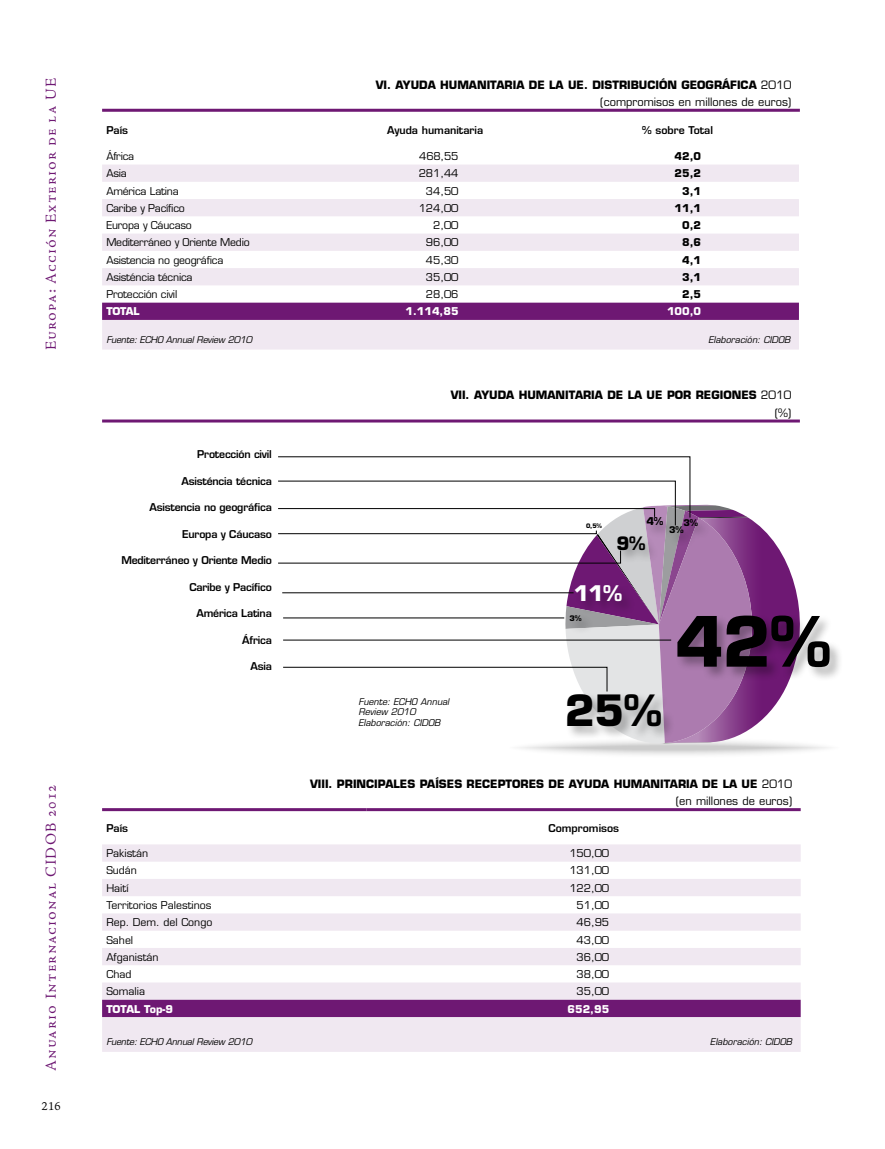
<style>
.page{position:relative;width:885px;height:1149px;background:#fff}
.page>*{position:absolute;margin:0;border:0;box-sizing:border-box;transform-origin:0 0}
.t1{font:700 67.5px "Eurostile";color:#000}
.t2{font:700 42px "Eurostile";color:#000}
.t3{font:700 21px "Eurostile";color:#fff}
.t4{font:700 18px "Eurostile";color:#000}
.t5{font:15px "Adobe Jenson Pro Lt Capt";letter-spacing:.07em;color:#6e1873}
.t6{font:12px "Adobe Jenson Pro Lt Capt";color:#000}
.t7{font:700 11.25px/17.2px "Eurostile";color:#000;text-align:right}
.t8{font:11.25px/17.2px "Eurostile";color:#000;text-align:right}
.t9{font:10.5px "Eurostile";letter-spacing:-.02em;color:#000}
.t10{font:600 10.5px "Eurostile";letter-spacing:-.02em;color:#000}
.t11{font:10.5px "Eurostile";color:#000}
.t12{font:600 10.5px "Eurostile";color:#000}
.t13{font:700 10.5px "Eurostile";color:#fff}
.t14{font:700 10.5px "Eurostile";color:#000}
.t15{font:italic 9px/10.8px "Eurostile";color:#000}
.t16{font:italic 9px "Eurostile";letter-spacing:-.02em;color:#000}
.t17{font:700 9px "Eurostile";color:#000}
.t18{font:700 7.5px "Eurostile";color:#000}
.t19{font:700 6px "Eurostile";color:#000}
.s1{font-weight:400}
</style>
<div class="page">
<svg style="left:508px;top:737px;width:332px;height:21px"></svg>
<svg style="left:102px;top:164px;width:696px;height:185px;fill:#f0e8f1"></svg>
<svg style="left:102px;top:302px;width:696px;height:18px;background:#732178"></svg>
<hr style="left:102px;top:109px;width:697px;height:3px;background:#6e1873">
<hr style="left:102px;top:419px;width:697px;height:3px;background:#6e1873">
<svg style="left:102px;top:810px;width:698px;height:2px"></svg>
<svg style="left:102px;top:844px;width:698px;height:207px;fill:#f0e8f1"></svg>
<div style="left:102px;top:999px;width:698px;height:17px;background:#6e1873"></div>
<hr style="left:102px;top:807px;width:264px;height:3px;background:#6e1873">
<hr style="left:366px;top:807px;width:434px;height:3px;background:#6e1873">
<div style="left:675px;top:612px;width:168px;height:68px;background:#000;opacity:.3"></div>
<svg style="left:278px;top:456px;width:534px;height:288px"></svg>
<h3 class="t5" style="left:42px;top:350px;width:274px;rotate:-90deg">Europa: Acción Exterior de la UE</h3>
<h3 class="t5" style="left:42px;top:1070px;width:288px;rotate:-90deg">Anuario Internacional CIDOB 2012</h3>
<p class="t6" style="left:42px;top:1098px;width:21px">216</p>
<p class="t7" style="left:375px;top:76px;width:347px">VI . AYUDA HUMANITARIA DE LA UE. DISTRIBUCIÓN GEOGRÁFICA</p>
<p class="t8" style="left:600px;top:76px;width:192px">2010<br>(compromisos en millones de euros)</p>
<p class="t10" style="left:106px;top:124px;width:23px">País</p>
<p class="t12" style="left:387px;top:124px;width:98px">Ayuda humanitaria</p>
<p class="t12" style="left:642px;top:124px;width:72px">% sobre Total</p>
<p class="t9" style="left:106px;top:150px;width:29px">África</p>
<p class="t9" style="left:419px;top:150px;width:41px">468,55</p>
<p class="t14" style="left:674px;top:150px;width:28px">42,0</p>
<p class="t9" style="left:106px;top:167px;width:22px">Asia</p>
<p class="t9" style="left:418px;top:167px;width:41px">281,44</p>
<p class="t14" style="left:674px;top:167px;width:28px">25,2</p>
<p class="t9" style="left:106px;top:184px;width:74px">América Latina</p>
<p class="t9" style="left:426px;top:184px;width:34px">34,50</p>
<p class="t14" style="left:682px;top:184px;width:20px">3,1</p>
<p class="t9" style="left:106px;top:202px;width:80px">Caribe y Pacífico</p>
<p class="t9" style="left:418px;top:202px;width:41px">124,00</p>
<p class="t14" style="left:674px;top:201px;width:28px">11,1</p>
<p class="t9" style="left:106px;top:219px;width:87px">Europa y Cáucaso</p>
<p class="t9" style="left:433px;top:219px;width:27px">2,00</p>
<p class="t14" style="left:682px;top:219px;width:20px">0,2</p>
<p class="t9" style="left:106px;top:236px;width:145px">Mediterráneo y Oriente Medio</p>
<p class="t9" style="left:426px;top:236px;width:34px">96,00</p>
<p class="t14" style="left:682px;top:236px;width:20px">8,6</p>
<p class="t9" style="left:106px;top:253px;width:118px">Asistencia no geográfica</p>
<p class="t9" style="left:426px;top:253px;width:34px">45,30</p>
<p class="t14" style="left:682px;top:253px;width:20px">4,1</p>
<p class="t9" style="left:106px;top:270px;width:88px">Asisténcia técnica</p>
<p class="t9" style="left:426px;top:270px;width:34px">35,00</p>
<p class="t14" style="left:682px;top:270px;width:20px">3,1</p>
<p class="t9" style="left:106px;top:288px;width:72px">Protección civil</p>
<p class="t9" style="left:426px;top:288px;width:34px">28,06</p>
<p class="t14" style="left:682px;top:288px;width:20px">2,5</p>
<p class="t13" style="left:106px;top:305px;width:8px">TOTAL</p>
<p class="t13" style="left:405px;top:305px;width:54px">1.114,85</p>
<p class="t13" style="left:667px;top:305px;width:36px">100,0</p>
<p class="t16" style="left:106px;top:334px;width:147px">Fuente: ECHO Annual Review 2010</p>
<p class="t15" style="left:708px;top:334px;width:83px">Elaboración: CIDOB</p>
<p class="t10" style="left:197px;top:447px;width:76px">Protección civil</p>
<p class="t10" style="left:181px;top:474px;width:92px">Asisténcia técnica</p>
<p class="t10" style="left:149px;top:500px;width:124px">Asistencia no geográfica</p>
<p class="t10" style="left:182px;top:527px;width:91px">Europa y Cáucaso</p>
<p class="t10" style="left:121px;top:553px;width:152px">Mediterráneo y Oriente Medio</p>
<p class="t10" style="left:189px;top:580px;width:84px">Caribe y Pacífico</p>
<p class="t10" style="left:196px;top:606px;width:77px">América Latina</p>
<p class="t10" style="left:242px;top:633px;width:31px">África</p>
<p class="t10" style="left:250px;top:659px;width:23px">Asia</p>
<p class="t7" style="left:450px;top:386px;width:342px">VII . AYUDA HUMANITARIA DE LA UE POR REGIONES <span class="s1">2010 (%)</span></p>
<p class="t19" style="left:586px;top:522px;width:17px">0,5%</p>
<p class="t14" style="left:646px;top:515px;width:18px">4%</p>
<p class="t17" style="left:683px;top:517px;width:16px">3%</p>
<p class="t17" style="left:669px;top:524px;width:16px">3%</p>
<h3 class="t4" style="left:616px;top:532px;width:30px">9%</h3>
<p class="t15" style="left:358px;top:695px;width:92px">Fuente: ECHO Annual<br>Review 2010<br>Elaboración: CIDOB</p>
<h3 class="t3" style="left:573px;top:580px;width:50px">11%</h3>
<p class="t18" style="left:569px;top:613px;width:14px">3%</p>
<h2 class="t2" style="left:564px;top:684px;width:99px">25%</h2>
<h1 class="t1" style="left:675px;top:600px;width:157px">42%</h1>
<p class="t7" style="left:310px;top:774px;width:483px">VIII . PRINCIPALES PAÍSES RECEPTORES DE AYUDA HUMANITARIA DE LA UE <span class="s1">2010 (en millones de euros)</span></p>
<p class="t10" style="left:106px;top:821px;width:23px">País</p>
<p class="t12" style="left:548px;top:821px;width:72px">Compromisos</p>
<p class="t11" style="left:106px;top:846px;width:43px">Pakistán</p>
<p class="t9" style="left:569px;top:846px;width:41px">150,00</p>
<p class="t9" style="left:106px;top:864px;width:32px">Sudán</p>
<p class="t9" style="left:569px;top:864px;width:41px">131,00</p>
<p class="t9" style="left:106px;top:881px;width:24px">Haití</p>
<p class="t9" style="left:569px;top:881px;width:41px">122,00</p>
<p class="t11" style="left:106px;top:898px;width:107px">Territorios Palestinos</p>
<p class="t9" style="left:576px;top:898px;width:34px">51,00</p>
<p class="t11" style="left:106px;top:915px;width:107px">Rep. Dem. del Congo</p>
<p class="t9" style="left:576px;top:915px;width:34px">46,95</p>
<p class="t9" style="left:106px;top:933px;width:28px">Sahel</p>
<p class="t9" style="left:576px;top:933px;width:34px">43,00</p>
<p class="t11" style="left:106px;top:950px;width:54px">Afganistán</p>
<p class="t9" style="left:576px;top:950px;width:34px">36,00</p>
<p class="t9" style="left:106px;top:967px;width:27px">Chad</p>
<p class="t9" style="left:576px;top:967px;width:34px">38,00</p>
<p class="t11" style="left:106px;top:984px;width:40px">Somalia</p>
<p class="t9" style="left:576px;top:984px;width:34px">35,00</p>
<p class="t13" style="left:106px;top:1001px;width:8px">TOTAL</p>
<p class="t13" style="left:144px;top:1001px;width:30px">TOP-9</p>
<p class="t13" style="left:567px;top:1001px;width:43px">652,95</p>
<p class="t16" style="left:106px;top:1036px;width:147px">Fuente: ECHO Annual Review 2010</p>
<p class="t15" style="left:710px;top:1036px;width:83px">Elaboración: CIDOB</p>
</div>
